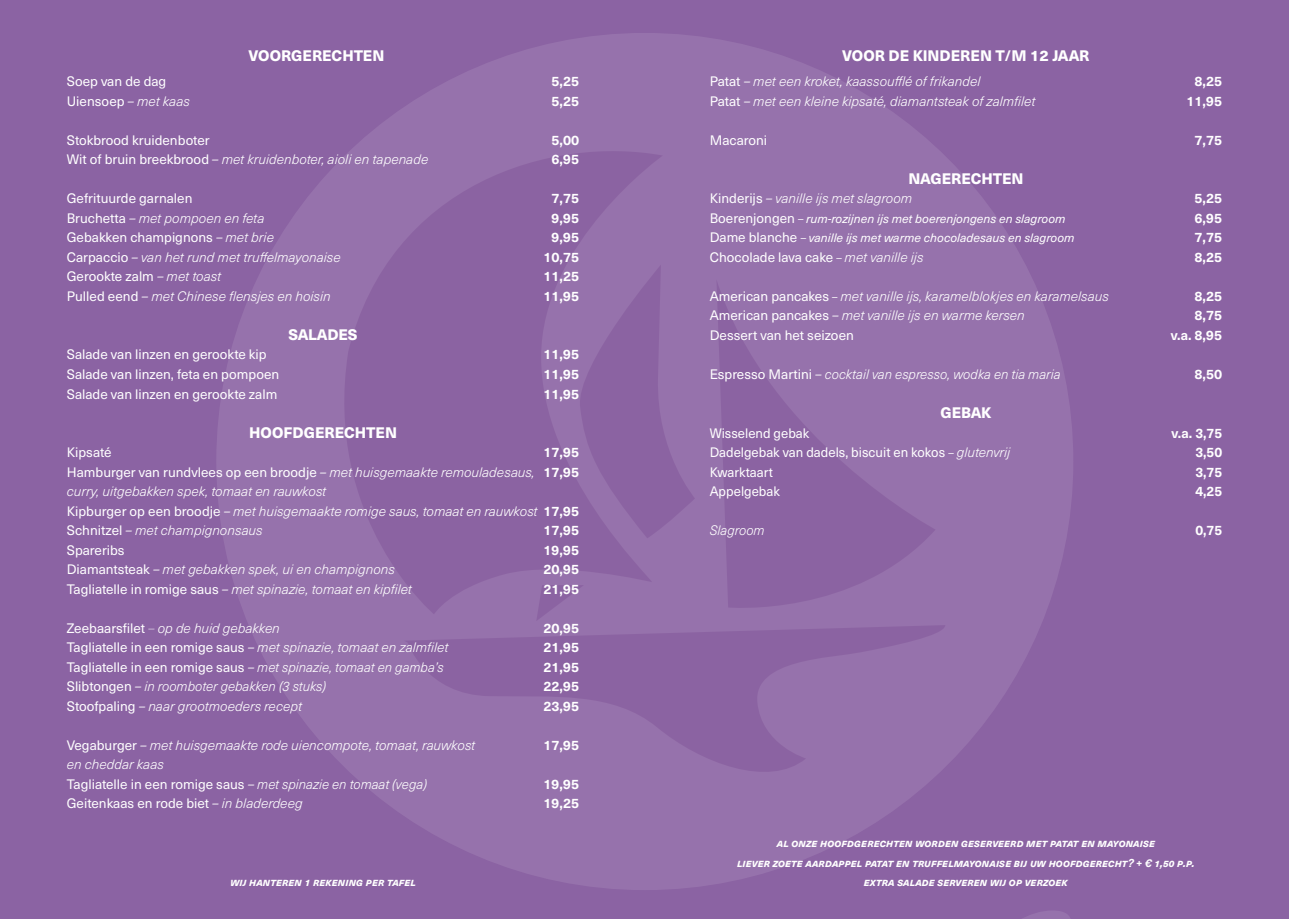
<style>
.page{position:relative;width:1289px;height:919px;background:#fff}
.page>*{position:absolute;margin:0;border:0;box-sizing:border-box;transform-origin:0 0}
.t1{font:800 15px "Neue Haas Unica W1 G";color:#fff}
.t2{font:italic 300 13.5px/19.5px "Neue Haas Unica W1 G";color:#fff}
.t3{font:13.5px "Neue Haas Unica W1 G";color:#fff}
.t4{font:700 13.5px "Neue Haas Unica W1 G";color:#fff}
.t5{font:italic 12px "Neue Haas Unica W1 G";color:#fff}
.t6{font:italic 700 11.25px/19.5px "Neue Haas Unica W1 G";color:#fff;text-align:center}
.s1{font-weight:300;font-style:italic}
.s2{font-weight:400;font-style:normal}
.s3{font-weight:700;font-style:normal}
.s4{font-weight:100}
.s5{font-style:normal;font-size:13.5px}
.s6{font-weight:300}
.s7{font-weight:300;font-style:italic;font-size:12px}
.s8{font-size:12px}
</style>
<div class="page">
<div style="left:0;top:0;width:1288px;height:918px;background:#8b63a3"></div>
<div style="left:216px;top:33px;width:857px;height:857px;background:#9672ac;border-radius:50%"></div>
<svg style="left:325px;top:141px;width:620px;height:641px"></svg>
<svg style="left:1025px;top:911px;width:45px;height:7px"></svg>
<p class="t1" style="left:248px;top:47px;width:137px">VOORGERECHTEN</p>
<p class="t1" style="left:842px;top:47px;width:249px">VOOR DE KINDEREN T/M 12 JAAR</p>
<p class="t3" style="left:67px;top:76px;width:101px">Soep van de dag</p>
<p class="t4" style="left:551px;top:76px;width:29px">5,25</p>
<p class="t3" style="left:67px;top:95px;width:125px">Uiensoep <span class="s1">– met kaas</span></p>
<p class="t4" style="left:551px;top:95px;width:29px">5,25</p>
<p class="t3" style="left:67px;top:134px;width:144px">Stokbrood kruidenboter</p>
<p class="t4" style="left:551px;top:134px;width:29px">5,00</p>
<p class="t2" style="left:67px;top:151px;width:363px"><span class="s2">Wit of bruin breekbrood</span> – met kruidenboter, aioli en tapenade</p>
<p class="t4" style="left:551px;top:154px;width:29px">6,95</p>
<p class="t3" style="left:67px;top:193px;width:127px">Gefrituurde garnalen</p>
<p class="t4" style="left:551px;top:193px;width:29px">7,75</p>
<p class="t2" style="left:67px;top:209px;width:199px"><span class="s2">Bruchetta</span> – met pompoen en feta</p>
<p class="t4" style="left:551px;top:212px;width:29px">9,95</p>
<p class="t3" style="left:67px;top:232px;width:209px">Gebakken champignons <span class="s1">– met brie</span></p>
<p class="t4" style="left:551px;top:232px;width:29px">9,95</p>
<p class="t2" style="left:67px;top:248px;width:275px"><span class="s2">Carpaccio</span> – van het rund met truffelmayonaise</p>
<p class="t4" style="left:543px;top:251px;width:37px">10,75</p>
<p class="t3" style="left:67px;top:271px;width:156px">Gerookte zalm <span class="s1">– met toast</span></p>
<p class="t4" style="left:543px;top:271px;width:37px">11,25</p>
<p class="t2" style="left:67px;top:287px;width:265px"><span class="s2">Pulled eend</span> – met Chinese flensjes en hoisin</p>
<p class="t4" style="left:543px;top:290px;width:37px">11,95</p>
<p class="t1" style="left:288px;top:326px;width:71px">SALADES</p>
<p class="t3" style="left:67px;top:349px;width:201px">Salade van linzen en gerookte kip</p>
<p class="t4" style="left:543px;top:349px;width:37px">11,95</p>
<p class="t3" style="left:67px;top:368px;width:214px">Salade van linzen, feta en pompoen</p>
<p class="t4" style="left:543px;top:368px;width:37px">11,95</p>
<p class="t3" style="left:67px;top:388px;width:212px">Salade van linzen en gerookte zalm</p>
<p class="t4" style="left:543px;top:388px;width:37px">11,95</p>
<p class="t1" style="left:249px;top:423px;width:149px">HOOFDGERECHTEN</p>
<p class="t3" style="left:67px;top:446px;width:46px">Kipsaté</p>
<p class="t2" style="left:67px;top:443px;width:514px;text-indent:476px"><span class="s3">17,95<br></span><span class="s2">Hamburger van rundvlees op een broodje</span> – met huisgemaakte remouladesaus, <span class="s3">17,95 </span>curry, uitgebakken spek, tomaat en rauwkost<br><span class="s2">Kipburger op een broodje</span> – met huisgemaakte romige saus, tomaat en rauwkost <span class="s3">17,95<br></span><span class="s2">Schnitzel</span> – met champignonsaus</p>
<p class="t4" style="left:543px;top:524px;width:37px">17,95</p>
<p class="t3" style="left:67px;top:544px;width:59px">Spareribs</p>
<p class="t4" style="left:543px;top:544px;width:37px">19,95</p>
<p class="t2" style="left:67px;top:560px;width:330px"><span class="s2">Diamantsteak</span> – met gebakken spek, ui en champignons</p>
<p class="t4" style="left:543px;top:563px;width:37px">20,95</p>
<p class="t2" style="left:67px;top:580px;width:347px"><span class="s2">Tagliatelle in romige saus</span> – met spinazie, tomaat en kipfilet</p>
<p class="t4" style="left:543px;top:583px;width:37px">21,95</p>
<p class="t2" style="left:67px;top:619px;width:214px"><span class="s2">Zeebaarsfilet</span> <span class="s4">–</span> op de huid gebakken</p>
<p class="t4" style="left:543px;top:622px;width:37px">20,95</p>
<p class="t2" style="left:67px;top:638px;width:383px"><span class="s2">Tagliatelle in een romige saus</span> – met spinazie, tomaat en zalmfilet</p>
<p class="t4" style="left:543px;top:641px;width:37px">21,95</p>
<p class="t2" style="left:67px;top:658px;width:378px"><span class="s2">Tagliatelle in een romige saus</span> – met spinazie, tomaat en gamba’s</p>
<p class="t4" style="left:543px;top:661px;width:37px">21,95</p>
<p class="t2" style="left:67px;top:677px;width:261px"><span class="s2">Slibtongen</span> – in roomboter gebakken (3 stuks)</p>
<p class="t4" style="left:543px;top:680px;width:37px">22,95</p>
<p class="t2" style="left:67px;top:697px;width:237px"><span class="s2">Stoofpaling</span> – naar grootmoeders recept</p>
<p class="t4" style="left:543px;top:700px;width:37px">23,95</p>
<p class="t2" style="left:67px;top:736px;width:410px"><span class="s2">Vegaburger</span> – met huisgemaakte rode uiencompote, tomaat, rauwkost</p>
<p class="t4" style="left:543px;top:739px;width:37px">17,95</p>
<p class="t2" style="left:67px;top:755px;width:361px">en cheddar kaas<br><span class="s2">Tagliatelle in een romige saus</span> – met spinazie en tomaat (vega)</p>
<p class="t4" style="left:543px;top:778px;width:37px">19,95</p>
<p class="t3" style="left:67px;top:797px;width:237px">Geitenkaas en rode biet <span class="s1">– in bladerdeeg</span></p>
<p class="t4" style="left:543px;top:797px;width:37px">19,25</p>
<p class="t6" style="left:230px;top:873px;width:187px">wij hanteren 1 rekening per tafel</p>
<p class="t2" style="left:709px;top:73px;width:272px"><span class="s2">Patat</span> – met een kroket, kaassoufflé of frikandel</p>
<p class="t4" style="left:1194px;top:76px;width:29px">8,25</p>
<p class="t2" style="left:709px;top:92px;width:327px"><span class="s2">Patat</span> – met een kleine kipsaté, diamantsteak of zalmfilet</p>
<p class="t4" style="left:1186px;top:95px;width:37px">11,95</p>
<p class="t3" style="left:709px;top:134px;width:59px">Macaroni</p>
<p class="t4" style="left:1194px;top:134px;width:29px">7,75</p>
<p class="t1" style="left:908px;top:170px;width:117px">NAGERECHTEN</p>
<p class="t2" style="left:709px;top:190px;width:204px"><span class="s2">Kinderijs</span> – vanille ijs met slagroom</p>
<p class="t4" style="left:1194px;top:193px;width:29px">5,25</p>
<p class="t5" style="left:709px;top:213px;width:357px"><span class="s5">Boerenjongen</span> <span class="s6">–</span> rum-rozijnen ijs met boerenjongens en slagroom</p>
<p class="t4" style="left:1194px;top:212px;width:29px">6,95</p>
<p class="t5" style="left:709px;top:233px;width:366px"><span class="s5">Dame blanche</span> <span class="s6">–</span> vanille ijs met warme chocoladesaus en slagroom</p>
<p class="t4" style="left:1194px;top:232px;width:29px">7,75</p>
<p class="t3" style="left:709px;top:251px;width:215px">Chocolade lava cake <span class="s7">–</span> <span class="s1">met vanille ijs</span></p>
<p class="t4" style="left:1194px;top:251px;width:29px">8,25</p>
<p class="t2" style="left:709px;top:287px;width:400px"><span class="s2">American pancakes</span> <span class="s8">–</span> met vanille ijs, karamelblokjes en karamelsaus</p>
<p class="t4" style="left:1194px;top:290px;width:29px">8,25</p>
<p class="t2" style="left:709px;top:307px;width:316px"><span class="s2">American pancakes</span> – met vanille ijs en warme kersen</p>
<p class="t4" style="left:1194px;top:310px;width:29px">8,75</p>
<p class="t3" style="left:709px;top:329px;width:146px">Dessert van het seizoen</p>
<p class="t4" style="left:1170px;top:329px;width:53px">v.a. 8,95</p>
<p class="t2" style="left:709px;top:365px;width:352px"><span class="s2">Espresso Martini</span> – cocktail van espresso, wodka en tia maria</p>
<p class="t4" style="left:1194px;top:368px;width:29px">8,50</p>
<p class="t1" style="left:940px;top:404px;width:53px">GEBAK</p>
<p class="t3" style="left:709px;top:427px;width:101px">Wisselend gebak</p>
<p class="t4" style="left:1171px;top:427px;width:52px">v.a. 3,75</p>
<p class="t3" style="left:709px;top:446px;width:302px">Dadelgebak van dadels, biscuit en kokos <span class="s7">–</span> <span class="s1">glutenvrij</span></p>
<p class="t4" style="left:1195px;top:446px;width:28px">3,50</p>
<p class="t3" style="left:709px;top:466px;width:65px">Kwarktaart</p>
<p class="t4" style="left:1195px;top:466px;width:28px">3,75</p>
<p class="t3" style="left:709px;top:485px;width:72px">Appelgebak</p>
<p class="t4" style="left:1195px;top:485px;width:28px">4,25</p>
<p class="t2" style="left:709px;top:521px;width:56px">Slagroom</p>
<p class="t4" style="left:1195px;top:524px;width:28px">0,75</p>
<p class="t6" style="left:737px;top:834px;width:459px">al onze hoofdgerechten worden geserveerd met patat en mayonaise<br>liever zoete aardappel patat en truffelmayonaise bij uw hoofdgerecht? + € 1,50 p.p. extra salade serveren wij op verzoek</p>
</div>
